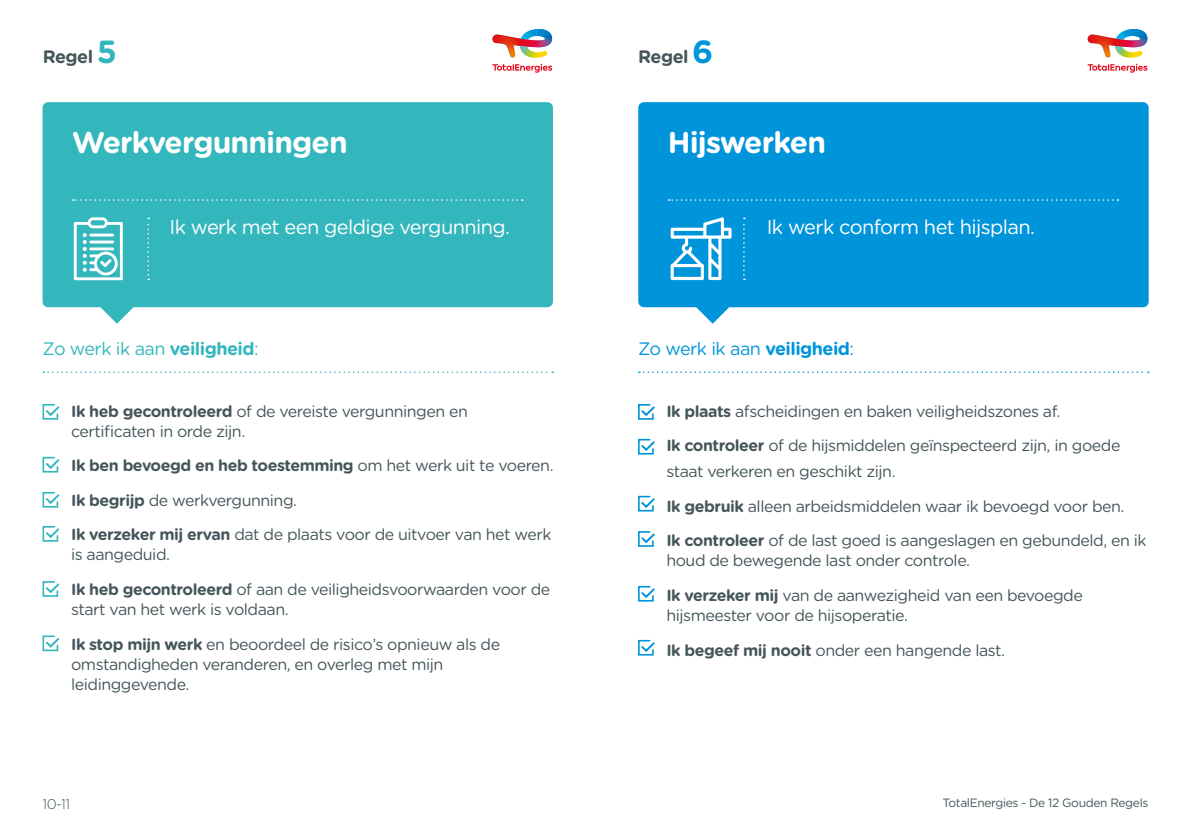
<style>
.page{position:relative;width:1191px;height:840px;background:#fff}
.page>*{position:absolute;margin:0;border:0;box-sizing:border-box;transform-origin:0 0}
.t1{font:700 32px "Gotham Rounded";color:#33b7bd}
.t2{font:700 32px "Gotham Rounded";color:#0095db}
.t3{font:700 30px "Gotham Rounded";letter-spacing:-.03em;color:#fff}
.t4{font:20px "Gotham Rounded";letter-spacing:-.03em;color:#fff}
.t5{font:18px "Gotham Rounded";letter-spacing:-.03em;color:#33b7bd}
.t6{font:18px "Gotham Rounded";letter-spacing:-.03em;color:#0095db}
.t7{font:700 18px "Gotham Rounded";letter-spacing:-.03em;color:#45565a}
.t8{font:16px/20px "Gotham Rounded";letter-spacing:-.03em;color:#45565a}
.t9{font:700 16px "Gotham Rounded";letter-spacing:-.03em;color:#45565a}
.t10{font:300 14px "Gotham Rounded";color:#45565a}
.t11{font:12px "Gotham Rounded";letter-spacing:-.03em;color:#45565a}
.s1{font-weight:700}
.s2{font-weight:400}
</style>
<div class="page">
<svg style="left:43px;top:102px;width:510px;height:221px;fill:#33b7bd"></svg>
<svg style="left:42px;top:404px;width:18px;height:16px"></svg>
<svg style="left:42px;top:456px;width:18px;height:17px"></svg>
<svg style="left:42px;top:491px;width:18px;height:17px"></svg>
<svg style="left:42px;top:526px;width:18px;height:16px"></svg>
<svg style="left:42px;top:581px;width:18px;height:16px"></svg>
<svg style="left:42px;top:635px;width:18px;height:16px"></svg>
<svg style="left:73px;top:199px;width:450px;height:2px"></svg>
<svg style="left:147px;top:217px;width:2px;height:63px"></svg>
<svg style="left:74px;top:217px;width:49px;height:63px"></svg>
<svg style="left:638px;top:102px;width:510px;height:221px;fill:#0095db"></svg>
<svg style="left:638px;top:404px;width:17px;height:16px"></svg>
<svg style="left:638px;top:438px;width:17px;height:17px"></svg>
<svg style="left:638px;top:495px;width:17px;height:17px"></svg>
<svg style="left:638px;top:531px;width:17px;height:16px"></svg>
<svg style="left:638px;top:585px;width:17px;height:17px"></svg>
<svg style="left:638px;top:639px;width:17px;height:17px"></svg>
<svg style="left:668px;top:199px;width:450px;height:2px"></svg>
<svg style="left:743px;top:217px;width:2px;height:63px"></svg>
<svg style="left:670px;top:217px;width:61px;height:63px"></svg>
<svg style="left:1087px;top:64px;width:60px;height:9px"></svg>
<img style="left:1087px;top:29px;width:60px;height:29px">
<svg style="left:492px;top:64px;width:60px;height:9px"></svg>
<img style="left:492px;top:29px;width:60px;height:29px">
<svg style="left:639px;top:371px;width:509px;height:2px"></svg>
<svg style="left:43px;top:371px;width:510px;height:2px"></svg>
<p class="t7" style="left:43px;top:43px;width:52px">Regel</p>
<p class="t1" style="left:97px;top:28px;width:22px">5</p>
<p class="t7" style="left:638px;top:43px;width:52px">Regel</p>
<p class="t2" style="left:692px;top:28px;width:23px">6</p>
<p class="t3" style="left:72px;top:121px;width:277px">Werkvergunningen</p>
<p class="t4" style="left:169px;top:213px;width:342px">Ik werk met een geldige vergunning.</p>
<p class="t3" style="left:668px;top:121px;width:160px">Hijswerken</p>
<p class="t4" style="left:766px;top:213px;width:270px">Ik werk conform het hijsplan.</p>
<p class="t5" style="left:43px;top:336px;width:218px">Zo werk ik aan <span class="s1">veiligheid</span>:</p>
<p class="t6" style="left:638px;top:336px;width:218px">Zo werk ik aan <span class="s1">veiligheid</span>:</p>
<p class="t8" style="left:71px;top:400px;width:398px"><span class="s1">Ik heb gecontroleerd</span> of de vereiste vergunningen en certificaten in orde zijn.</p>
<p class="t9" style="left:71px;top:453px;width:484px">Ik ben bevoegd en heb toestemming <span class="s2">om het werk uit te voeren.</span></p>
<p class="t8" style="left:71px;top:489px;width:227px"><span class="s1">Ik begrijp</span> de werkvergunning.</p>
<p class="t8" style="left:71px;top:523px;width:482px"><span class="s1">Ik verzeker mij ervan</span> dat de plaats voor de uitvoer van het werk is aangeduid.</p>
<p class="t8" style="left:71px;top:578px;width:481px"><span class="s1">Ik heb gecontroleerd</span> of aan de veiligheidsvoorwaarden voor de start van het werk is voldaan.</p>
<p class="t8" style="left:71px;top:632px;width:431px"><span class="s1">Ik stop mijn werk</span> en beoordeel de risico’s opnieuw als de omstandigheden veranderen, en overleg met mijn leidinggevende.</p>
<p class="t8" style="left:666px;top:400px;width:395px"><span class="s1">Ik plaats</span> afscheidingen en baken veiligheidszones af.</p>
<p class="t8" style="left:666px;top:431px;width:455px;line-height:26px"><span class="s1">Ik controleer</span> of de hijsmiddelen geïnspecteerd zijn, in goede staat verkeren en geschikt zijn.</p>
<p class="t8" style="left:666px;top:495px;width:459px"><span class="s1">Ik gebruik</span> alleen arbeidsmiddelen waar ik bevoegd voor ben.</p>
<p class="t8" style="left:666px;top:529px;width:482px"><span class="s1">Ik controleer</span> of de last goed is aangeslagen en gebundeld, en ik houd de bewegende last onder controle.</p>
<p class="t8" style="left:666px;top:584px;width:418px"><span class="s1">Ik verzeker mij</span> van de aanwezigheid van een bevoegde hijsmeester voor de hijsoperatie.</p>
<p class="t8" style="left:666px;top:638px;width:340px"><span class="s1">Ik begeef mij nooit</span> onder een hangende last.</p>
<p class="t10" style="left:43px;top:793px;width:29px">10-11</p>
<p class="t11" style="left:942px;top:794px;width:207px">TotalEnergies - De 12 Gouden Regels</p>
</div>
